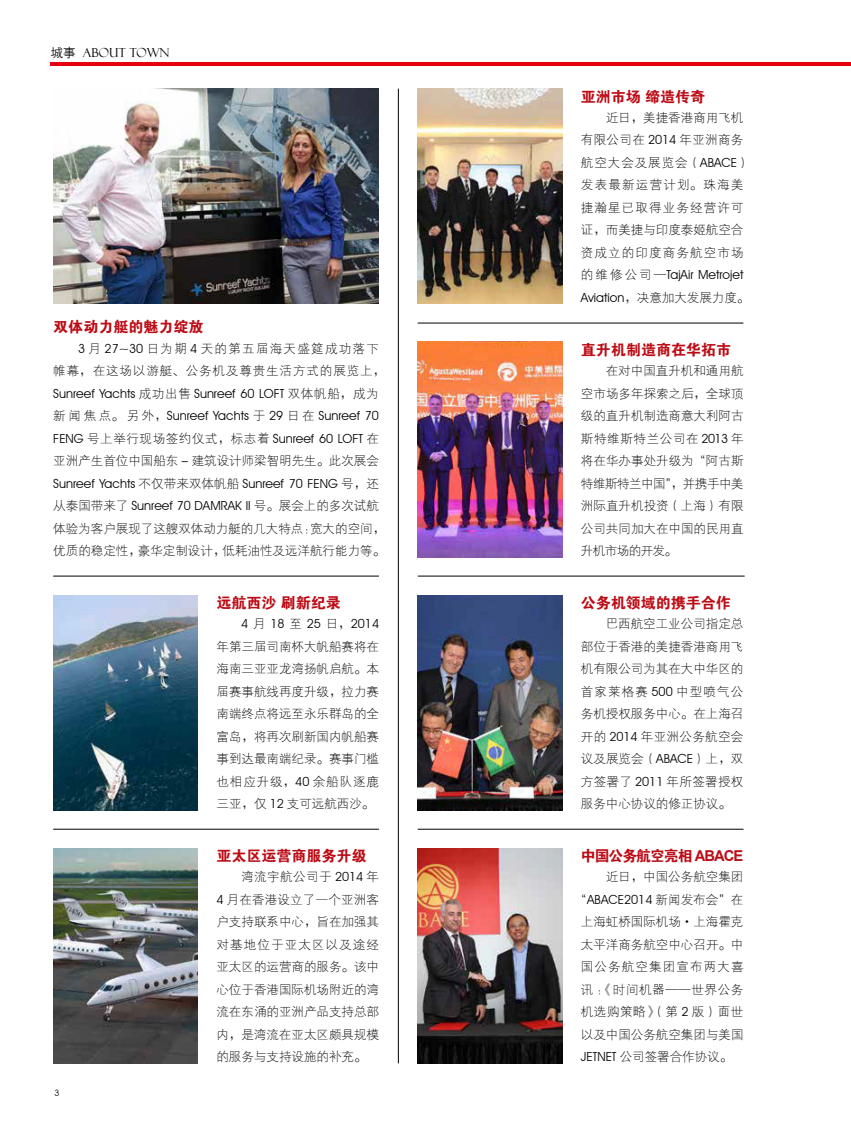
<style>
.page{position:relative;width:851px;height:1134px;background:#fff}
.page>*{position:absolute;margin:0;border:0;box-sizing:border-box;transform-origin:0 0}
.t1{font:15px "FZDHTJW GB1 0";color:#bc0c16}
.t2{font:15px "FZDHTJW GB1 0";letter-spacing:-.06em;color:#bc0c16}
.t3{font:12.5px/22.5px "FZXDXJW GB1 0";color:#000;text-align:justify}
.t4{font:12.5px/22.5px "Avant Garde IT Cby BT";color:#000;text-align:justify}
.t5{font:12.5px/22.5px "FZXDXJW GB1 0";letter-spacing:.075em;color:#000}
.t6{font:12.5px "Felix Titling";color:#040000}
.t7{font:8.75px "Avant Garde IT Cby BT";color:#000}
.s1{font-family:"FZZDXJW GB1 0"}
.s2{font-family:"Avant Garde IT Cby BT"}
.s3{font-family:"FZXDXJW GB1 0"}
.s4{font-family:"Arial";font-weight:700}
</style>
<div class="page">
<img style="left:417px;top:848px;width:145px;height:215px">
<hr style="left:53px;top:576px;width:326px;height:1px;background:#000">
<hr style="left:417px;top:576px;width:327px;height:1px;background:#000">
<hr style="left:398px;top:89px;width:1px;height:974px;background:#000">
<img style="left:417px;top:595px;width:145px;height:215px">
<hr style="left:53px;top:829px;width:326px;height:1px;background:#000">
<img style="left:53px;top:848px;width:145px;height:215px">
<img style="left:53px;top:595px;width:145px;height:215px">
<img style="left:53px;top:89px;width:326px;height:215px">
<hr style="left:417px;top:829px;width:326px;height:1px;background:#000">
<hr style="left:51px;top:63px;width:799px;height:3px;background:#e60012">
<img style="left:417px;top:89px;width:145px;height:215px">
<hr style="left:417px;top:323px;width:326px;height:1px;background:#000">
<img style="left:417px;top:342px;width:145px;height:215px">
<p class="t6" style="left:51px;top:45px;width:120px"><span class="s1">城事</span> ABOUT TOWN</p>
<p class="t1" style="left:53px;top:319px;width:152px">双体动力艇的魅力绽放</p>
<p class="t5" style="left:53px;top:338px;width:333px;text-indent:25px"><span class="s2">3</span> 月 <span class="s2">27~30</span> 日为期 <span class="s2">4</span> 天的第五届海天盛筵成功落下帷幕，在这场以游艇、公务机及尊贵生活方式的展览上，</p>
<p class="t4" style="left:53px;top:382px;width:327px">Sunreef Yachts <span class="s3">成功出售</span> Sunreef 60 LOFT <span class="s3">双体帆船，成为新闻焦点。另外，</span>Sunreef Yachts <span class="s3">于</span> 29 <span class="s3">日在</span> Sunreef 70<br>FENG <span class="s3">号上举行现场签约仪式，标志着</span> Sunreef 60 LOFT <span class="s3">在</span></p>
<p class="t3" style="left:53px;top:450px;width:327px">亚洲产生首位中国船东 <span class="s2">–</span> 建筑设计师梁智明先生。此次展会</p>
<p class="t4" style="left:53px;top:472px;width:327px">Sunreef Yachts <span class="s3">不仅带来双体帆船</span> Sunreef 70 FENG <span class="s3">号，还从泰国带来了</span> Sunreef 70 DAMRAK II <span class="s3">号。展会上的多次试航</span></p>
<p class="t3" style="left:53px;top:518px;width:333px">体验为客户展现了这艘双体动力艇的几大特点：宽大的空间，优质的稳定性，豪华定制设计，低耗油性及远洋航行能力等。</p>
<p class="t1" style="left:216px;top:594px;width:126px">远航西沙刷新纪录</p>
<p class="t4" style="left:241px;top:612px;width:139px">4 <span class="s3">月</span> 18 <span class="s3">至</span> 25 <span class="s3">日，</span>2014</p>
<p class="t3" style="left:216px;top:635px;width:164px">年第三届司南杯大帆船赛将在海南三亚亚龙湾扬帆启航。本届赛事航线再度升级，拉力赛南端终点将远至永乐群岛的全富岛，将再次刷新国内帆船赛事到达最南端纪录。赛事门槛也相应升级，<span class="s2">40</span> 余船队逐鹿三亚，仅 <span class="s2">12</span> 支可远航西沙。</p>
<p class="t7" style="left:54px;top:1087px;width:6px">3</p>
<p class="t1" style="left:216px;top:848px;width:151px">亚太区运营商服务升级</p>
<p class="t3" style="left:216px;top:866px;width:164px;text-indent:25px">湾流宇航公司于 <span class="s2">2014</span> 年<span class="s2">4</span> 月在香港设立了一个亚洲客户支持联系中心，旨在加强其对基地位于亚太区以及途经亚太区的运营商的服务。该中心位于香港国际机场附近的湾流在东涌的亚洲产品支持总部内，是湾流在亚太区颇具规模的服务与支持设施的补充。</p>
<p class="t1" style="left:580px;top:88px;width:126px">亚洲市场缔造传奇</p>
<p class="t5" style="left:581px;top:107px;width:170px;text-indent:25px">近日，美捷香港商用飞机有限公司在 <span class="s2">2014</span> 年亚洲商务航空大会及展览会（<span class="s2">ABACE</span>）发表最新运营计划。珠海美捷瀚星已取得业务经营许可证，而美捷与印度泰姬航空合资成立的印度商务航空市场</p>
<p class="t4" style="left:581px;top:264px;width:164px"><span class="s3">的维修公司 —</span>TajAir Metrojet</p>
<p class="t3" style="left:581px;top:287px;width:170px"><span class="s2">Aviation</span>，决意加大发展力度。</p>
<p class="t1" style="left:581px;top:341px;width:152px">直升机制造商在华拓市</p>
<p class="t3" style="left:581px;top:360px;width:164px;text-indent:25px">在对中国直升机和通用航空市场多年探索之后，全球顶级的直升机制造商意大利阿古斯特维斯特兰公司在 <span class="s2">2013</span> 年将在华办事处升级为“阿古斯特维斯特兰中国”，并携手中美洲际直升机投资（上海）有限公司共同加大在中国的民用直升机市场的开发。</p>
<p class="t1" style="left:580px;top:595px;width:151px">公务机领域的携手合作</p>
<p class="t3" style="left:580px;top:613px;width:164px;text-indent:25px">巴西航空工业公司指定总部位于香港的美捷香港商用飞机有限公司为其在大中华区的首家莱格赛 <span class="s2">500</span> 中型喷气公务机授权服务中心。在上海召开的 <span class="s2">2014</span> 年亚洲公务航空会议及展览会（<span class="s2">ABACE</span>）上，双方签署了 <span class="s2">2011</span> 年所签署授权服务中心协议的修正协议。</p>
<p class="t2" style="left:580px;top:848px;width:164px">中国公务航空亮相 <span class="s4">ABACE</span></p>
<p class="t3" style="left:605px;top:866px;width:139px">近日，中国公务航空集团</p>
<p class="t4" style="left:574px;top:888px;width:170px"><span class="s3">“</span>ABACE2014 <span class="s3">新闻发布会”在</span></p>
<p class="t3" style="left:581px;top:911px;width:164px">上海虹桥国际机场·上海霍克太平洋商务航空中心召开。中国公务航空集团宣布两大喜讯：《时间机器——世界公务机选购策略》（第 <span class="s2">2</span> 版）面世以及中国公务航空集团与美国<span class="s2">JETNET</span> 公司签署合作协议。</p>
</div>
